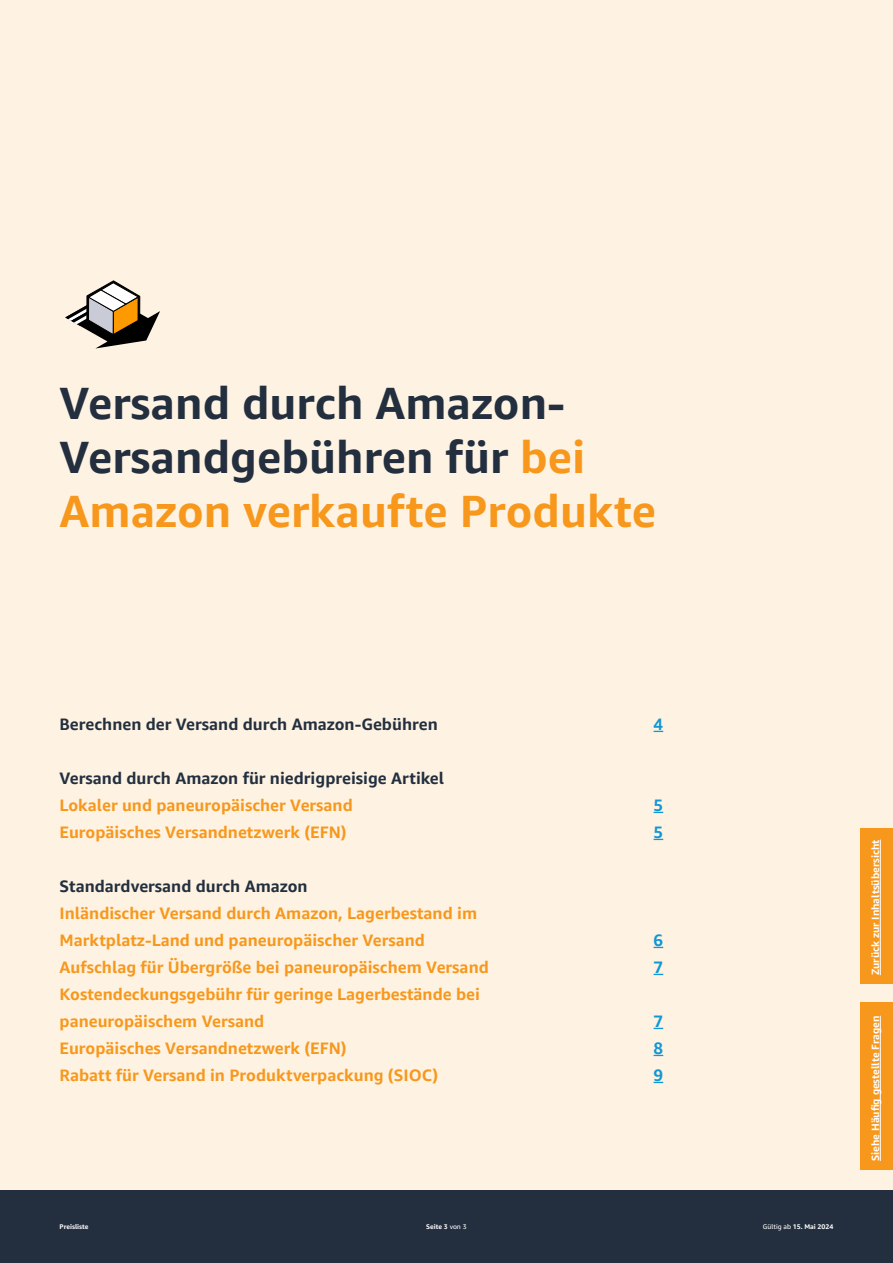
<style>
.page{position:relative;width:893px;height:1263px;background:#fef3e3}
.page>*{position:absolute;margin:0;border:0;box-sizing:border-box;transform-origin:0 0}
.Heading{font:700 45px/54px "Amazon Ember";color:#232f3e}
.Heading-2{font:700 16.5px/27px "Amazon Ember";color:#f7981d}
.Heading-3{font:700 16.5px "Amazon Ember";color:#232f3e}
.Heading-4{font:700 16.5px "Amazon Ember";color:#1197d6}
.t1{font:700 10.5px "Amazon Ember";color:#fff}
.t2{font:700 6.75px "Amazon Ember";color:#fff}
.s1{color:#f7981d}
.s2{font-weight:400}
</style>
<div class="page">
<svg style="left:65px;top:280px;width:95px;height:68px"></svg>
<div style="left:0;top:1191px;width:893px;height:72px;background:#232f3e"></div>
<div style="left:860px;top:1002px;width:33px;height:167px;background:#f7981d"></div>
<hr style="left:880px;top:1016px;width:1px;height:145px;background:#fff">
<div style="left:860px;top:828px;width:33px;height:156px;background:#f7981d"></div>
<hr style="left:880px;top:840px;width:1px;height:135px;background:#fff">
<p class="Heading" style="left:60px;top:376px;width:598px">Versand durch Amazon-<br>Versandgebühren für <span class="s1">bei<br>Amazon verkaufte Produkte</span></p>
<p class="Heading-3" style="left:60px;top:713px;width:380px">Berechnen der Versand durch Amazon-Gebühren</p>
<p class="Heading-4" style="left:654px;top:713px;width:11px">4</p>
<p class="Heading-3" style="left:60px;top:767px;width:386px">Versand durch Amazon für niedrigpreisige Artikel</p>
<p class="Heading-2" style="left:60px;top:791px;width:295px">Lokaler und paneuropäischer Versand</p>
<p class="Heading-4" style="left:654px;top:794px;width:11px">5</p>
<p class="Heading-2" style="left:60px;top:818px;width:289px">Europäisches Versandnetzwerk (EFN)</p>
<p class="Heading-4" style="left:654px;top:821px;width:11px">5</p>
<p class="Heading-3" style="left:60px;top:875px;width:250px">Standardversand durch Amazon</p>
<p class="Heading-2" style="left:60px;top:899px;width:419px">Inländischer Versand durch Amazon, Lagerbestand im<br>Marktplatz-Land und paneuropäischer Versand</p>
<p class="Heading-4" style="left:654px;top:929px;width:11px">6</p>
<p class="Heading-2" style="left:60px;top:953px;width:431px">Aufschlag für Übergröße bei paneuropäischem Versand</p>
<p class="Heading-4" style="left:654px;top:956px;width:11px">7</p>
<p class="Heading-2" style="left:60px;top:980px;width:422px">Kostendeckungsgebühr für geringe Lagerbestände bei paneuropäischem Versand</p>
<p class="Heading-4" style="left:654px;top:1010px;width:11px">7</p>
<p class="Heading-2" style="left:60px;top:1034px;width:289px">Europäisches Versandnetzwerk (EFN)</p>
<p class="Heading-4" style="left:654px;top:1037px;width:11px">8</p>
<p class="Heading-2" style="left:60px;top:1061px;width:380px">Rabatt für Versand in Produktverpackung (SIOC)</p>
<p class="Heading-4" style="left:654px;top:1064px;width:11px">9</p>
<p class="t2" style="left:60px;top:1222px;width:31px">Preisliste</p>
<p class="t2" style="left:426px;top:1222px;width:42px">Seite 3 <span class="s2">von 3</span></p>
<p class="t2" style="left:763px;top:1222px;width:72px"><span class="s2">Gültig ab</span> 15. Mai 2024</p>
<p class="t1" style="left:869px;top:975px;width:137px;rotate:-90deg">Zurück zur Inhaltsübersicht</p>
<p class="t1" style="left:869px;top:1161px;width:147px;rotate:-90deg">Siehe Häufig gestellte Fragen</p>
</div>
